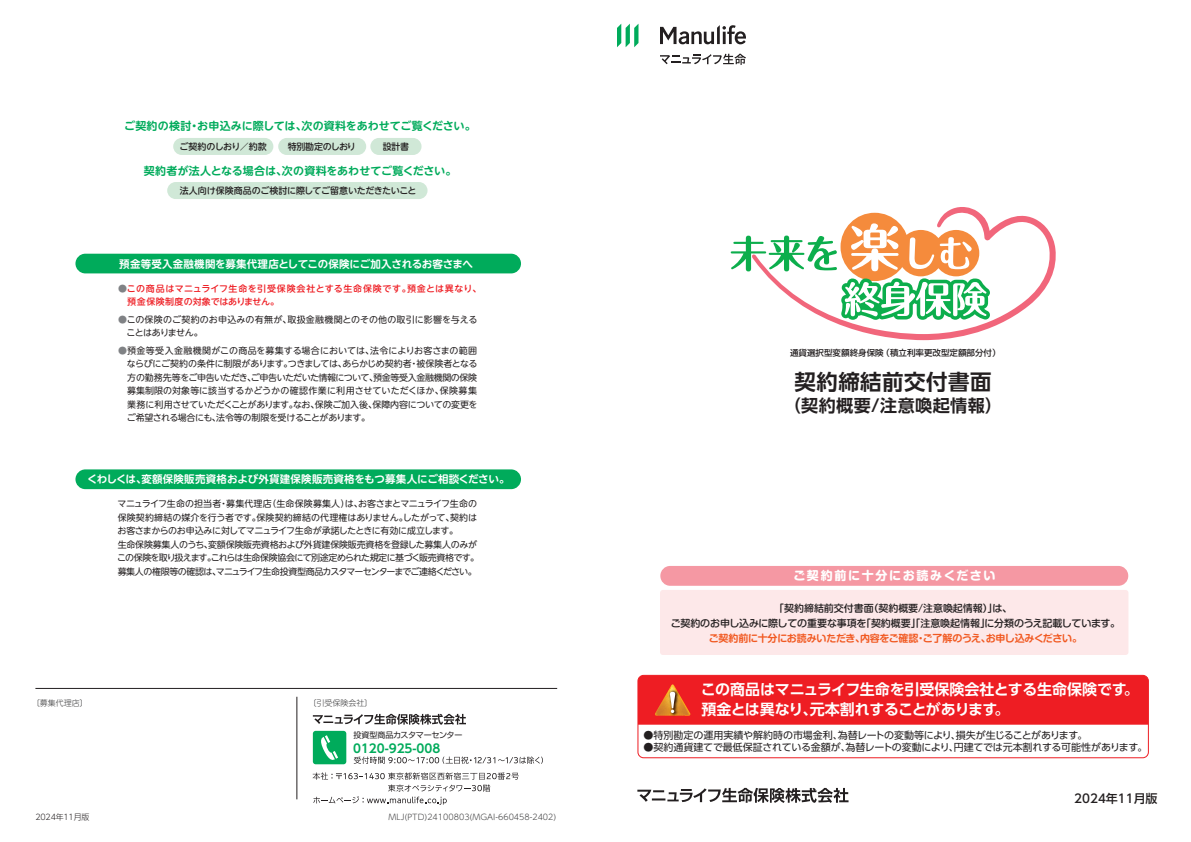
<style>
.page{position:relative;width:1191px;height:842px;background:#fff}
.page>*{position:absolute;margin:0;border:0;box-sizing:border-box;transform-origin:0 0}
.t1{font:700 21.4px "UD Shin Go Pro De";letter-spacing:.025em;color:#231f20}
.t2{font:700 17.1px "UD Shin Go Pro De";letter-spacing:.025em;color:#231f20}
.t3{font:700 15px/20px "UD Shin Go Pro De";letter-spacing:-.015em;color:#fff}
.t4{font:700 12px "Shin M Go Pro";letter-spacing:.135em;color:#fff}
.t5{font:700 12px "UD Shin Go Pro De";color:#00ab5b}
.t6{font:500 12px "UD Shin Go Pro";color:#231f20}
.t7{font:700 11px "UD Shin M Go Pro De";letter-spacing:.01em;color:#00ab5b}
.t8{font:700 10.5px "UD Shin M Go Pro De";letter-spacing:.015em;color:#fff}
.t9{font:10px "UD Shin Go Pro";letter-spacing:-.01em;color:#231f20}
.t10{font:500 10px/15px "Shin M Go Pro";letter-spacing:-.01em;color:#231f20;text-align:center}
.t11{font:700 10px "Shin M Go Pro De";letter-spacing:-.03em;color:#f15921}
.t12{font:9px/13.5px "UD Shin M Go Pro";letter-spacing:-.04em;color:#231f20}
.t13{font:500 9px/13.5px "UD Shin M Go Pro";letter-spacing:.04em;color:#ee1d23}
.t14{font:9px/13.5px "UD Shin M Go Pro";letter-spacing:.015em;color:#231f20}
.t15{font:500 9px "UD Shin M Go Pro";letter-spacing:-.025em;color:#231f20}
.t16{font:500 9px "UD Shin M Go Pro";letter-spacing:-.005em;color:#231f20}
.t17{font:500 8.5px "Shin Go Pro";color:#231f20}
.t18{font:300 8px "UD Shin M Go Pro";color:#3e3e3f}
.t19{font:8px "Shin Go Pro";letter-spacing:-.03em;color:#231f20}
.t20{font:300 8px "UD Shin Go Pro";letter-spacing:-.025em;color:#231f20}
.s1{font-weight:400;color:#808285}
.s2{color:#808285}
</style>
<div class="page">
<svg style="left:637px;top:788px;width:211px;height:15px"></svg>
<div style="left:660px;top:590px;width:468px;height:65px;background:#fde8e9;border-radius:3px"></div>
<div style="left:660px;top:566px;width:468px;height:20px;background:#f598a3;border-radius:10px"></div>
<svg style="left:617px;top:24px;width:21px;height:23px"></svg>
<svg style="left:660px;top:25px;width:86px;height:19px"></svg>
<svg style="left:660px;top:54px;width:86px;height:11px"></svg>
<div style="left:637px;top:675px;width:511px;height:83px;border:1px solid #ee1d23;border-radius:6px"></div>
<div style="left:638px;top:675px;width:510px;height:50px;background:#ee1d23"></div>
<div style="left:167px;top:182px;width:260px;height:17px;background:#d0e8d7;border-radius:9px"></div>
<div style="left:173px;top:138px;width:100px;height:17px;background:#d0e8d7;border-radius:9px"></div>
<div style="left:278px;top:138px;width:88px;height:17px;background:#d0e8d7;border-radius:9px"></div>
<div style="left:370px;top:138px;width:51px;height:17px;background:#d0e8d7;border-radius:9px"></div>
<div style="left:75px;top:469px;width:446px;height:20px;background:#00ab5b;border-radius:10px"></div>
<div style="left:75px;top:254px;width:446px;height:19px;background:#00ab5b;border-radius:10px"></div>
<hr style="left:35px;top:688px;width:522px;height:1px;background:#231f20">
<hr style="left:297px;top:697px;width:1px;height:102px;background:#231f20">
<svg style="left:313px;top:714px;width:153px;height:11px"></svg>
<svg style="left:312px;top:772px;width:207px;height:33px"></svg>
<svg style="left:354px;top:756px;width:189px;height:8px"></svg>
<div style="left:313px;top:731px;width:33px;height:33px;background:#00ab5b;border-radius:3px"></div>
<svg style="left:321px;top:735px;width:17px;height:25px"></svg>
<svg style="left:763px;top:207px;width:293px;height:133px"></svg>
<svg style="left:730px;top:236px;width:107px;height:35px"></svg>
<svg style="left:851px;top:223px;width:47px;height:48px"></svg>
<svg style="left:909px;top:237px;width:62px;height:32px"></svg>
<p class="t7" style="left:124px;top:117px;width:353px">ご契約の検討・お申込みに際しては、次の資料をあわせてご覧ください。</p>
<p class="t16" style="left:180px;top:139px;width:89px">ご契約のしおり／約款</p>
<p class="t15" style="left:288px;top:139px;width:70px">特別勘定のしおり</p>
<p class="t15" style="left:383px;top:139px;width:28px">設計書</p>
<p class="t7" style="left:144px;top:162px;width:314px">契約者が法人となる場合は、次の資料をあわせてご覧ください。</p>
<p class="t15" style="left:180px;top:183px;width:238px">法人向け保険商品のご検討に際してご留意いただきたいこと</p>
<p class="t8" style="left:119px;top:255px;width:355px">預金等受入金融機関を募集代理店としてこの保険にご加入されるお客さまへ</p>
<p class="t13" style="left:127px;top:281px;width:356px;text-indent:-9px"><span class="s1">●</span>この商品はマニュライフ生命を引受保険会社とする生命保険です。預金とは異なり、預金保険制度の対象ではありません。</p>
<p class="t14" style="left:127px;top:312px;width:352px;text-indent:-9px"><span class="s2">●</span>この保険のご契約のお申込みの有無が、取扱金融機関とのその他の取引に影響を与えることはありません。</p>
<p class="t12" style="left:127px;top:343px;width:352px;text-align:justify;text-indent:-9px"><span class="s2">●</span>預金等受入金融機関がこの商品を募集する場合においては、法令によりお客さまの範囲ならびにご契約の条件に制限があります。つきましては、あらかじめ契約者・被保険者となる方の勤務先等をご申告いただき、ご申告いただいた情報について、預金等受入金融機関の保険募集制限の対象等に該当するかどうかの確認作業に利用させていただくほか、保険募集業務に利用させていただくことがあります。なお、保険ご加入後、保障内容についての変更をご希望される場合にも、法令等の制限を受けることがあります。</p>
<p class="t8" style="left:87px;top:470px;width:424px">くわしくは、変額保険販売資格および外貨建保険販売資格をもつ募集人にご相談ください。</p>
<p class="t12" style="left:117px;top:497px;width:363px">マニュライフ生命の担当者・募集代理店（生命保険募集人）は、お客さまとマニュライフ生命の保険契約締結の媒介を行う者です。保険契約締結の代理権はありません。したがって、契約はお客さまからのお申込みに対してマニュライフ生命が承諾したときに有効に成立します。<br>生命保険募集人のうち、変額保険販売資格および外貨建保険販売資格を登録した募集人のみがこの保険を取り扱えます。これらは生命保険協会にて別途定められた規定に基づく販売資格です。募集人の権限等の確認は、マニュライフ生命投資型商品カスタマーセンターまでご連絡ください。</p>
<p class="t18" style="left:32px;top:697px;width:57px">〔募集代理店〕</p>
<p class="t18" style="left:308px;top:697px;width:65px">〔引受保険会社〕</p>
<p class="t19" style="left:353px;top:729px;width:111px">投資型商品カスタマーセンター</p>
<h3 class="t5" style="left:353px;top:738px;width:89px">0120-925-008</h3>
<p class="t20" style="left:35px;top:810px;width:56px">2024年11月版</p>
<p class="t18" style="left:388px;top:811px;width:169px">MLJ(PTD)24100803(MGAI-660458-2402)</p>
<p class="t17" style="left:790px;top:346px;width:212px">通貨選択型変額終身保険（積立利率更改型定額部分付）</p>
<h1 class="t1" style="left:794px;top:365px;width:198px">契約締結前交付書面</h1>
<h2 class="t2" style="left:783px;top:391px;width:220px">（契約概要/注意喚起情報）</h2>
<h3 class="t4" style="left:793px;top:566px;width:204px">ご契約前に十分にお読みください</h3>
<p class="t10" style="left:671px;top:599px;width:451px">「契約締結前交付書面（契約概要/注意喚起情報）」は、<br>ご契約のお申し込みに際しての重要な事項を「契約概要」「注意喚起情報」に分類のうえ記載しています。</p>
<p class="t11" style="left:709px;top:630px;width:375px">ご契約前に十分にお読みいただき、内容をご確認・ご了解のうえ、お申し込みください。</p>
<h3 class="t3" style="left:701px;top:679px;width:439px">この商品はマニュライフ生命を引受保険会社とする生命保険です。預金とは異なり、元本割れすることがあります。</h3>
<p class="t9" style="left:643px;top:727px;width:445px">●特別勘定の運用実績や解約時の市場金利、為替レートの変動等により、損失が生じることがあります。</p>
<p class="t9" style="left:643px;top:739px;width:505px">●契約通貨建てで最低保証されている金額が、為替レートの変動により、円建てでは元本割れする可能性があります。</p>
<h3 class="t6" style="left:1074px;top:789px;width:85px">2024年11月版</h3>
</div>
